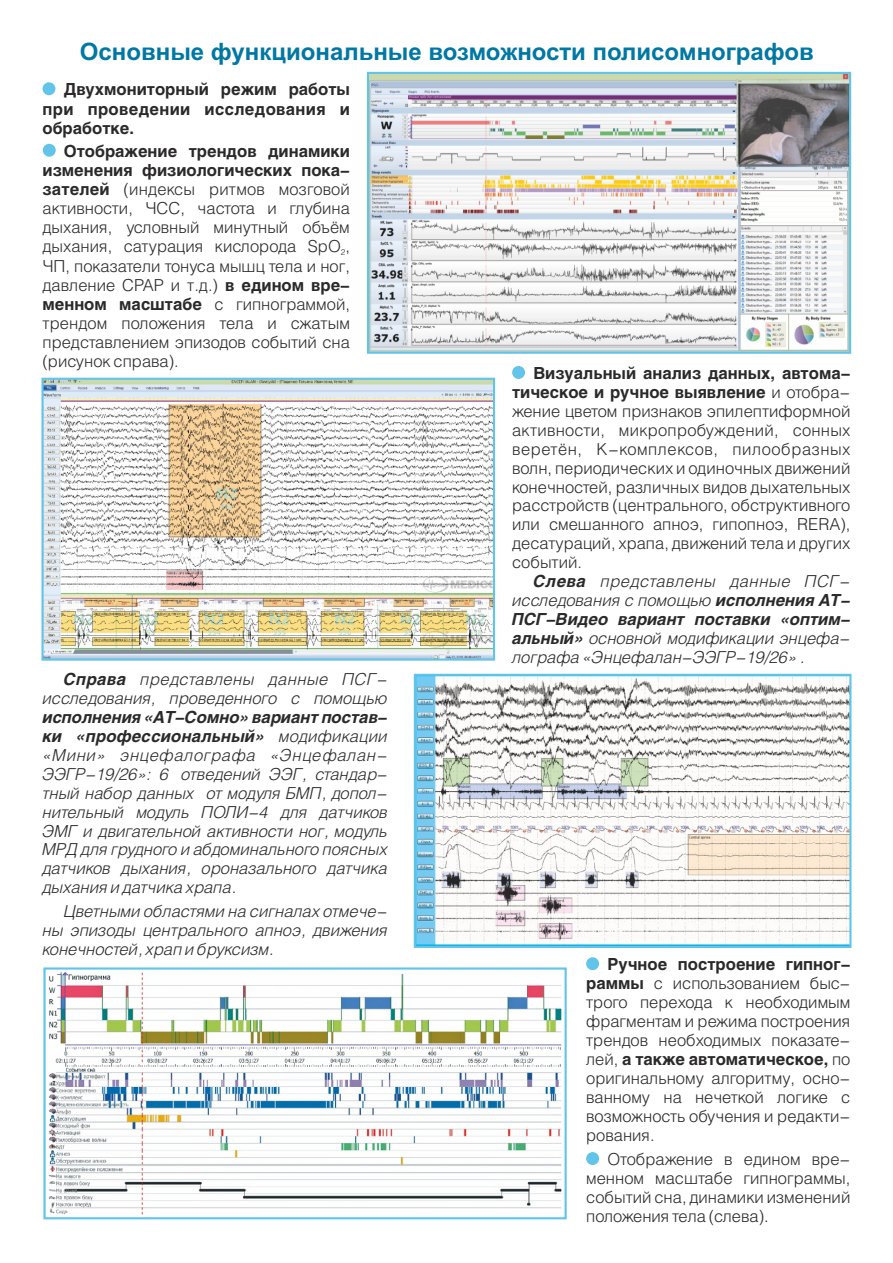
<style>
.page{position:relative;width:893px;height:1263px;background:#fff}
.page>*{position:absolute;margin:0;border:0;box-sizing:border-box;transform-origin:0 0}
.t1{font:700 24px "Arial";color:#0078a3}
.t2{font:300 16.5px/18.9px "Helios";color:#2b2929;text-align:justify}
.t3{font:italic 300 16.5px/18.9px "Helios";color:#2b2929;text-align:justify}
.t4{font:italic 700 16.5px/19.2px "Helios";color:#2b2929}
.t5{font:700 16.5px/19.2px "Helios";letter-spacing:.02em;color:#2b2929;text-align:justify}
.t6{font:italic 300 16.5px "Helios";letter-spacing:.04em;color:#2b2929}
.t7{font:italic 300 16.5px "Helios";letter-spacing:.035em;color:#2b2929}
.s1{font-weight:700}
.s2{font-weight:300}
</style>
<div class="page">
<img style="left:370px;top:75px;width:478px;height:276px">
<div style="left:367px;top:72px;width:484px;height:282px;border:2px solid #61c4e8"></div>
<img style="left:48px;top:972px;width:514px;height:243px">
<img style="left:44px;top:381px;width:448px;height:277px">
<div style="left:41px;top:378px;width:454px;height:283px;border:2px solid #61c4e8"></div>
<img style="left:417px;top:677px;width:431px;height:268px">
<div style="left:414px;top:674px;width:437px;height:274px;border:2px solid #61c4e8"></div>
<div style="left:43px;top:967px;width:524px;height:252px;border:2px solid #61c4e8"></div>
<div style="left:512px;top:366px;width:13px;height:13px;background:#61c4e8;border-radius:50%"></div>
<div style="left:43px;top:82px;width:12px;height:13px;background:#61c4e8;border-radius:50%"></div>
<div style="left:586px;top:957px;width:13px;height:13px;background:#61c4e8;border-radius:50%"></div>
<div style="left:586px;top:1152px;width:13px;height:13px;background:#61c4e8;border-radius:50%"></div>
<div style="left:43px;top:144px;width:13px;height:13px;background:#61c4e8;border-radius:50%"></div>
<h1 class="t1" style="left:80px;top:43px;width:736px">Основные функциональные возможности полисомнографов</h1>
<p class="t5" style="left:43px;top:81px;width:309px;text-indent:21px">Двухмониторный режим работы при проведении исследования и обработке.</p>
<p class="t2" style="left:43px;top:142px;width:309px;text-indent:21px"><span class="s1">Отображение трендов динамики изменения физиологических пока&shy;зателей</span> (индексы ритмов мозговой активности, ЧСС, частота и глубина дыхания, условный минутный объём дыхания, сатурация кислорода SpO , <sub>2</sub></p>
<p class="t2" style="left:42px;top:258px;width:309px">ЧП, показатели тонуса мышц тела и ног, давление CPAP и т.д.) <span class="s1">в едином вре&shy;менном масштабе</span> с гипнограммой, трендом положения тела и сжатым представлением эпизодов событий сна (рисунок справа).</p>
<p class="t2" style="left:512px;top:365px;width:340px;text-indent:21px"><span class="s1">Визуальный анализ данных, автома&shy;тическое и ручное выявление</span> и отобра&shy;жение цветом признаков эпилептиформной активности, микропробуждений, сонных веретён, К-комплексов, пилообразных волн, периодических и одиночных движений конечностей, различных видов дыхательных расстройств (центрального, обструктивного или смешанного апноэ, гипопноэ, RERA), десатураций, храпа, движений тела и других событий.</p>
<p class="t7" style="left:533px;top:574px;width:319px"><span class="s1">Слева</span> представлены данные ПСГ-</p>
<p class="t3" style="left:512px;top:592px;width:340px">исследования с помощью <span class="s1">исполнения АТ-</span></p>
<p class="t4" style="left:781px;top:611px;width:11px">«</p>
<p class="t3" style="left:512px;top:630px;width:340px"><span class="s1">альный»</span> основной модификации энцефа-</p>
<p class="t3" style="left:512px;top:649px;width:294px">лографа «Энцефалан-ЭЭГР-19/26 .</p>
<p class="t4" style="left:512px;top:611px;width:340px">ПСГ-Видео вариант поставки оптим-</p>
<p class="t3" style="left:788px;top:649px;width:11px">»</p>
<p class="t3" style="left:43px;top:671px;width:347px;text-align:right"><span class="s1">Справа</span> представлены данные ПСГ&shy;исследования, проведенного с помощью</p>
<p class="t4" style="left:144px;top:709px;width:11px">«</p>
<p class="t4" style="left:240px;top:709px;width:11px">»</p>
<p class="t4" style="left:76px;top:728px;width:313px">«профессиональный» <span class="s2">модификации</span></p>
<p class="t6" style="left:43px;top:748px;width:347px">«Мини» энцефалографа «Энцефалан-</p>
<p class="t3" style="left:138px;top:766px;width:11px">»</p>
<p class="t4" style="left:43px;top:709px;width:347px">исполнения АТ-Сомно вариант постав&shy;ки</p>
<p class="t3" style="left:42px;top:766px;width:347px">ЭЭГР-19/26 : 6 отведений ЭЭГ, стандар&shy;тный набор данных от модуля БМП, допол&shy;нительный модуль ПОЛИ-4 для датчиков ЭМГ и двигательной активности ног, модуль МРД для грудного и абдоминального поясных датчиков дыхания, ороназального датчика дыхания и датчика храпа.</p>
<p class="t3" style="left:42px;top:903px;width:347px;text-indent:21px">Цветными областями на сигналах отмече&shy;ны эпизоды центрального апноэ, движения конечностей, храп и бруксизм.</p>
<p class="t2" style="left:586px;top:956px;width:266px;text-indent:21px"><span class="s1">Ручное построение гипног&shy;раммы</span> с использованием быс&shy;трого перехода к необходимым фрагментам и режима построения трендов необходимых показате&shy;лей, <span class="s1">а также автоматическое,</span> по оригинальному алгоритму, осно&shy;ванному на нечеткой логике с возможность обучения и редакти&shy;рования.</p>
<p class="t2" style="left:586px;top:1151px;width:266px;text-indent:21px">Отображение в едином вре&shy;менном масштабе гипнограммы, событий сна, динамики изменений положения тела (слева).</p>
</div>
